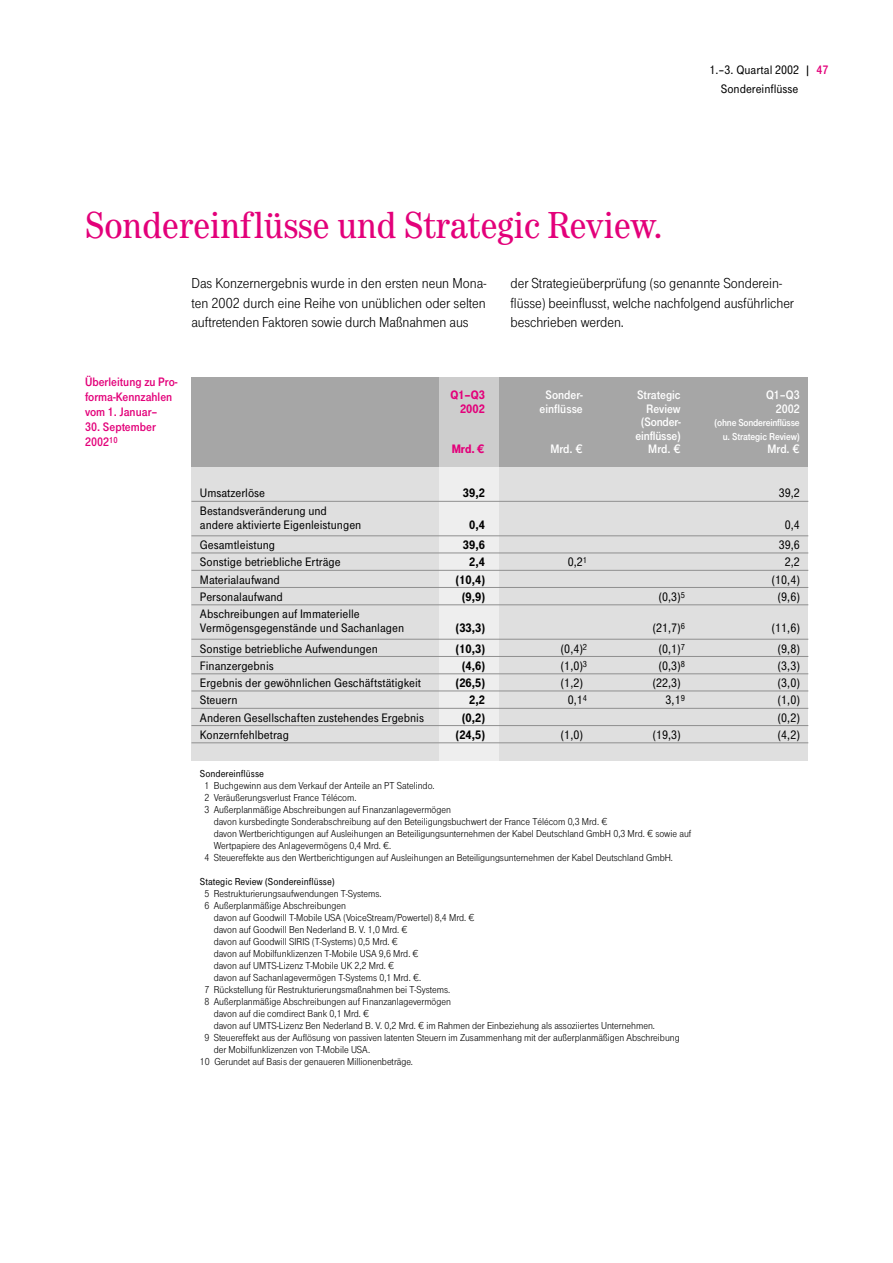
<style>
.page{position:relative;width:893px;height:1263px;background:#fff}
.page>*{position:absolute;margin:0;border:0;box-sizing:border-box;transform-origin:0 0}
.t1{font:39px "Tele Antiqua D Norm";color:#e3007a}
.t2{font:15px/19.5px "Tele Grotesk Norm";letter-spacing:-.005em;color:#000;text-align:justify}
.t3{font:12.75px/14.2px "Tele Grotesk Halb";color:#000}
.t4{font:12.75px "Tele Grotesk Fett";color:#fff}
.t5{font:12.75px/15px "Tele Grotesk Fett";color:#e3007a}
.t6{font:12.75px "Tele Grotesk Ultr";color:#000}
.t7{font:12.75px "Tele Grotesk Ultr";color:#e3007a}
.t8{font:10.5px/12px "Tele Grotesk Norm";color:#000}
.t9{font:10.5px "Tele Grotesk Halb";color:#000}
.t10{font:10.5px "Tele Grotesk Fett";letter-spacing:-.02em;color:#fff}
.s1{font-family:"Tele Grotesk Fett";color:#e3007a}
</style>
<div class="page">
<div style="left:191px;top:377px;width:617px;height:383px;background:#dfdfdf"></div>
<div style="left:191px;top:377px;width:617px;height:89px;background:#a6a6a6"></div>
<div style="left:439px;top:377px;width:59px;height:383px;background:#eee"></div>
<div style="left:439px;top:377px;width:59px;height:89px;background:#cdcdcd"></div>
<hr style="left:191px;top:501px;width:617px;height:1px;background:#8f8f8f">
<hr style="left:191px;top:536px;width:617px;height:1px;background:#8f8f8f">
<hr style="left:191px;top:553px;width:617px;height:1px;background:#8f8f8f">
<hr style="left:191px;top:570px;width:617px;height:1px;background:#8f8f8f">
<hr style="left:191px;top:587px;width:617px;height:1px;background:#8f8f8f">
<hr style="left:191px;top:605px;width:617px;height:1px;background:#8f8f8f">
<hr style="left:191px;top:639px;width:617px;height:1px;background:#8f8f8f">
<hr style="left:191px;top:656px;width:617px;height:1px;background:#8f8f8f">
<hr style="left:191px;top:674px;width:617px;height:1px;background:#8f8f8f">
<hr style="left:191px;top:691px;width:617px;height:1px;background:#8f8f8f">
<hr style="left:191px;top:708px;width:617px;height:1px;background:#8f8f8f">
<hr style="left:191px;top:725px;width:617px;height:1px;background:#8f8f8f">
<hr style="left:191px;top:743px;width:617px;height:1px;background:#8f8f8f">
<h1 class="t1" style="left:85px;top:210px;width:579px">Sondereinflüsse und Strategic Review.</h1>
<p class="t3" style="left:720px;top:61px;width:109px;line-height:19.4px;text-indent:-11px">1.–3. Quartal 2002 | <span class="s1">47<br></span>Sondereinflüsse</p>
<h2 class="t2" style="left:191px;top:275px;width:296px">Das Konzernergebnis wurde in den ersten neun Mona&shy;ten 2002 durch eine Reihe von unüblichen oder selten auftretenden Faktoren sowie durch Maßnahmen aus</h2>
<h2 class="t2" style="left:510px;top:275px;width:285px;text-align:left">der Strategieüberprüfung (so genannte Sonderein&shy;flüsse) beeinflusst, welche nachfolgend ausführlicher beschrieben werden.</h2>
<p class="t5" style="left:85px;top:375px;width:94px">Überleitung zu Pro&shy;forma-Kennzahlen vom 1. Januar–</p>
<p class="t5" style="left:85px;top:420px;width:72px">30. September<br>2002<sup>10</sup></p>
<p class="t7" style="left:450px;top:390px;width:36px">Q1–Q3</p>
<p class="t4" style="left:545px;top:390px;width:39px">Sonder-</p>
<p class="t4" style="left:637px;top:390px;width:45px">Strategic</p>
<p class="t4" style="left:766px;top:390px;width:35px">Q1–Q3</p>
<p class="t7" style="left:460px;top:403px;width:26px">2002</p>
<p class="t4" style="left:539px;top:403px;width:45px">einflüsse</p>
<p class="t4" style="left:646px;top:403px;width:36px">Review</p>
<p class="t4" style="left:775px;top:403px;width:26px">2002</p>
<p class="t4" style="left:641px;top:417px;width:41px">(Sonder-</p>
<p class="t10" style="left:714px;top:419px;width:87px">(ohne Sondereinflüsse</p>
<p class="t4" style="left:635px;top:430px;width:47px">einflüsse)</p>
<p class="t10" style="left:722px;top:432px;width:79px">u. Strategic Review)</p>
<p class="t7" style="left:451px;top:444px;width:35px">Mrd. €</p>
<p class="t4" style="left:550px;top:444px;width:34px">Mrd. €</p>
<p class="t4" style="left:648px;top:444px;width:34px">Mrd. €</p>
<p class="t4" style="left:767px;top:444px;width:34px">Mrd. €</p>
<p class="t3" style="left:200px;top:487px;width:67px">Umsatzerlöse</p>
<p class="t6" style="left:463px;top:488px;width:24px">39,2</p>
<p class="t3" style="left:778px;top:487px;width:23px">39,2</p>
<p class="t3" style="left:200px;top:504px;width:163px">Bestandsveränderung und andere aktivierte Eigenleistungen</p>
<p class="t6" style="left:469px;top:520px;width:17px">0,4</p>
<p class="t3" style="left:784px;top:519px;width:17px">0,4</p>
<p class="t3" style="left:200px;top:539px;width:77px">Gesamtleistung</p>
<p class="t6" style="left:463px;top:540px;width:24px">39,6</p>
<p class="t3" style="left:778px;top:539px;width:23px">39,6</p>
<p class="t3" style="left:200px;top:556px;width:142px">Sonstige betriebliche Erträge</p>
<p class="t6" style="left:469px;top:557px;width:17px">2,4</p>
<p class="t3" style="left:567px;top:556px;width:21px">0,2<sup>1</sup></p>
<p class="t3" style="left:784px;top:556px;width:17px">2,2</p>
<p class="t3" style="left:200px;top:573px;width:82px">Materialaufwand</p>
<p class="t6" style="left:456px;top:574px;width:31px">(10,4)</p>
<p class="t3" style="left:771px;top:573px;width:29px">(10,4)</p>
<p class="t3" style="left:200px;top:591px;width:85px">Personalaufwand</p>
<p class="t6" style="left:462px;top:592px;width:24px">(9,9)</p>
<p class="t3" style="left:658px;top:591px;width:28px">(0,3)<sup>5</sup></p>
<p class="t3" style="left:777px;top:591px;width:23px">(9,6)</p>
<p class="t3" style="left:200px;top:608px;width:206px">Abschreibungen auf Immaterielle<br>Vermögensgegenstände und Sachanlagen</p>
<p class="t6" style="left:456px;top:623px;width:31px">(33,3)</p>
<p class="t3" style="left:652px;top:622px;width:34px">(21,7)<sup>6</sup></p>
<p class="t3" style="left:771px;top:622px;width:29px">(11,6)</p>
<p class="t3" style="left:200px;top:642px;width:179px">Sonstige betriebliche Aufwendungen</p>
<p class="t6" style="left:456px;top:643px;width:31px">(10,3)</p>
<p class="t3" style="left:561px;top:642px;width:28px">(0,4)<sup>2</sup></p>
<p class="t3" style="left:658px;top:642px;width:28px">(0,1)<sup>7</sup></p>
<p class="t3" style="left:777px;top:642px;width:23px">(9,8)</p>
<p class="t3" style="left:200px;top:660px;width:75px">Finanzergebnis</p>
<p class="t6" style="left:462px;top:661px;width:24px">(4,6)</p>
<p class="t3" style="left:561px;top:660px;width:28px">(1,0)<sup>3</sup></p>
<p class="t3" style="left:658px;top:660px;width:28px">(0,3)<sup>8</sup></p>
<p class="t3" style="left:777px;top:660px;width:23px">(3,3)</p>
<p class="t3" style="left:200px;top:677px;width:223px">Ergebnis der gewöhnlichen Geschäftstätigkeit</p>
<p class="t6" style="left:456px;top:678px;width:31px">(26,5)</p>
<p class="t3" style="left:561px;top:677px;width:23px">(1,2)</p>
<p class="t3" style="left:652px;top:677px;width:29px">(22,3)</p>
<p class="t3" style="left:777px;top:677px;width:23px">(3,0)</p>
<p class="t3" style="left:200px;top:694px;width:39px">Steuern</p>
<p class="t6" style="left:469px;top:695px;width:17px">2,2</p>
<p class="t3" style="left:567px;top:694px;width:21px">0,1<sup>4</sup></p>
<p class="t3" style="left:665px;top:694px;width:21px">3,1<sup>9</sup></p>
<p class="t3" style="left:777px;top:694px;width:23px">(1,0)</p>
<p class="t3" style="left:200px;top:711px;width:225px">Anderen Gesellschaften zustehendes Ergebnis</p>
<p class="t6" style="left:462px;top:712px;width:24px">(0,2)</p>
<p class="t3" style="left:777px;top:711px;width:23px">(0,2)</p>
<p class="t3" style="left:200px;top:729px;width:91px">Konzernfehlbetrag</p>
<p class="t6" style="left:456px;top:730px;width:31px">(24,5)</p>
<p class="t3" style="left:561px;top:729px;width:23px">(1,0)</p>
<p class="t3" style="left:652px;top:729px;width:29px">(19,3)</p>
<p class="t3" style="left:777px;top:729px;width:23px">(4,2)</p>
<p class="t9" style="left:200px;top:770px;width:65px">Sondereinflüsse</p>
<p class="t8" style="left:204px;top:781px;width:232px">1 Buchgewinn aus dem Verkauf der Anteile an PT Satelindo.</p>
<p class="t8" style="left:204px;top:793px;width:154px">2 Veräußerungsverlust France Télécom.</p>
<p class="t8" style="left:204px;top:805px;width:248px">3 Außerplanmäßige Abschreibungen auf Finanzanlagevermögen</p>
<p class="t8" style="left:214px;top:817px;width:395px">davon kursbedingte Sonderabschreibung auf den Beteiligungsbuchwert der France Télécom 0,3 Mrd. €</p>
<p class="t8" style="left:214px;top:829px;width:479px">davon Wertberichtigungen auf Ausleihungen an Beteiligungsunternehmen der Kabel Deutschland GmbH 0,3 Mrd. € sowie auf</p>
<p class="t8" style="left:214px;top:841px;width:179px">Wertpapiere des Anlagevermögens 0,4 Mrd. €.</p>
<p class="t8" style="left:204px;top:853px;width:470px">4 Steuereffekte aus den Wertberichtigungen auf Ausleihungen an Beteiligungsunternehmen der Kabel Deutschland GmbH.</p>
<p class="t9" style="left:200px;top:878px;width:136px">Stategic Review (Sondereinflüsse)</p>
<p class="t8" style="left:204px;top:889px;width:179px">5 Restrukturierungsaufwendungen T-Systems.<br>6 Außerplanmäßige Abschreibungen</p>
<p class="t8" style="left:214px;top:913px;width:262px">davon auf Goodwill T-Mobile USA (VoiceStream/Powertel) 8,4 Mrd. €</p>
<p class="t8" style="left:214px;top:925px;width:195px">davon auf Goodwill Ben Nederland B. V. 1,0 Mrd. €</p>
<p class="t8" style="left:214px;top:937px;width:186px">davon auf Goodwill SIRIS (T-Systems) 0,5 Mrd. €</p>
<p class="t8" style="left:214px;top:949px;width:206px">davon auf Mobilfunklizenzen T-Mobile USA 9,6 Mrd. €</p>
<p class="t8" style="left:214px;top:961px;width:182px">davon auf UMTS-Lizenz T-Mobile UK 2,2 Mrd. €</p>
<p class="t8" style="left:214px;top:973px;width:209px">davon auf Sachanlagevermögen T-Systems 0,1 Mrd. €.</p>
<p class="t8" style="left:204px;top:985px;width:247px">7 Rückstellung für Restrukturierungsmaßnahmen bei T-Systems.</p>
<p class="t8" style="left:204px;top:997px;width:248px">8 Außerplanmäßige Abschreibungen auf Finanzanlagevermögen</p>
<p class="t8" style="left:214px;top:1009px;width:157px">davon auf die comdirect Bank 0,1 Mrd. €</p>
<p class="t8" style="left:214px;top:1021px;width:443px">davon auf UMTS-Lizenz Ben Nederland B. V. 0,2 Mrd. € im Rahmen der Einbeziehung als assoziiertes Unternehmen.</p>
<p class="t8" style="left:204px;top:1033px;width:477px">9 Steuereffekt aus der Auflösung von passiven latenten Steuern im Zusammenhang mit der außerplanmäßigen Abschreibung</p>
<p class="t8" style="left:214px;top:1045px;width:158px">der Mobilfunklizenzen von T-Mobile USA.</p>
<p class="t8" style="left:200px;top:1057px;width:214px">10 Gerundet auf Basis der genaueren Millionenbeträge.</p>
</div>
